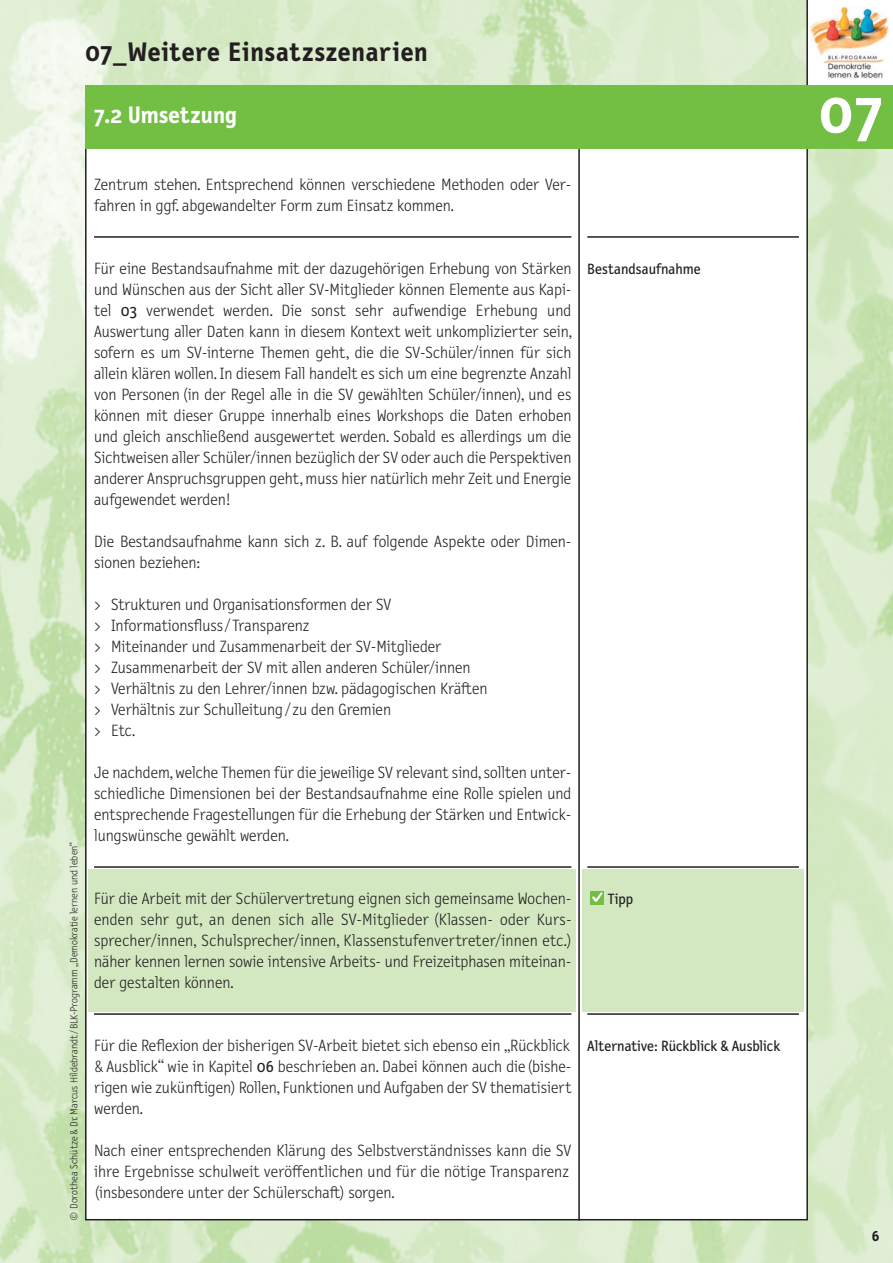
<style>
.page{position:relative;width:893px;height:1263px;background:#fff}
.page>*{position:absolute;margin:0;border:0;box-sizing:border-box;transform-origin:0 0}
.t1{font:700 63px "Letter Gothic Text";color:#fff}
.t2{font:700 27px "Letter Gothic Text";letter-spacing:.03em;color:#231f20}
.t3{font:700 24px "Letter Gothic Text";color:#fff}
.t4{font:300 16.5px/21px "Letter Gothic Text";color:#231f20}
.t5{font:15px "Letter Gothic Text";color:#231f20}
.t6{font:700 15px "Letter Gothic Text";color:#231f20}
.t7{font:300 10.5px "Letter Gothic Text";color:#231f20}
.s1{font-weight:400}
.s2{color:#fff}
</style>
<div class="page">
<img style="left:0;top:0;width:893px;height:1263px">
<div style="left:808px;top:0;width:85px;height:85px;background:#fff"></div>
<img style="left:809px;top:6px;width:80px;height:73px">
<hr style="left:806px;top:0;width:2px;height:111px;background:#231f20">
<div style="left:86px;top:141px;width:494px;height:1079px;background:#fff"></div>
<div style="left:579px;top:141px;width:228px;height:1079px;background:#fff"></div>
<div style="left:578px;top:140px;width:230px;height:1080px;border:2px solid #231f20"></div>
<div style="left:85px;top:85px;width:724px;height:64px;background:#72bf44"></div>
<div style="left:808px;top:85px;width:85px;height:64px;background:#72bf44"></div>
<div style="left:582px;top:869px;width:222px;height:142px;background:#d3e8c1"></div>
<hr style="left:587px;top:236px;width:212px;height:2px;background:#231f20">
<hr style="left:587px;top:866px;width:212px;height:2px;background:#231f20">
<hr style="left:587px;top:1013px;width:212px;height:2px;background:#231f20">
<div style="left:89px;top:869px;width:487px;height:142px;background:#d3e8c1"></div>
<hr style="left:94px;top:236px;width:477px;height:2px;background:#231f20">
<hr style="left:94px;top:866px;width:477px;height:2px;background:#231f20">
<hr style="left:94px;top:1013px;width:477px;height:2px;background:#231f20">
<div style="left:590px;top:891px;width:13px;height:13px;background:#72bf44"></div>
<h2 class="t2" style="left:85px;top:42px;width:344px">07_Weitere Einsatzszenarien</h2>
<h3 class="t3" style="left:94px;top:106px;width:144px">7.2 Umsetzung</h3>
<h1 class="t1" style="left:818px;top:88px;width:66px">07</h1>
<p class="t4" style="left:94px;top:175px;width:479px">Zentrum stehen. Entsprechend können verschiedene Methoden oder Ver - fahren in ggf. abgewandelter Form zum Einsatz kommen.</p>
<p class="t7" style="left:70px;top:1221px;width:381px;rotate:-90deg">© Dorothea Schütze &amp; Dr. Marcus Hildebrandt / BLK-Programm „Demokratie lernen und leben“</p>
<p class="t4" style="left:94px;top:259px;width:480px;text-align:justify">Für eine Bestandsaufnahme mit der dazugehörigen Erhebung von Stärken und Wünschen aus der Sicht aller SV-Mitglieder können Elemente aus Kapi - tel <span class="s1">03</span> verwendet werden. Die sonst sehr aufwendige Erhebung und Auswertung aller Daten kann in diesem Kontext weit unkomplizierter sein, sofern es um SV-interne Themen geht, die die SV-Schüler/innen für sich allein klären wollen. In diesem Fall handelt es sich um eine begrenzte Anzahl von Personen (in der Regel alle in die SV gewählten Schüler/innen), und es können mit dieser Gruppe innerhalb eines Workshops die Daten erhoben und gleich anschließend ausgewertet werden. Sobald es allerdings um die Sichtweisen aller Schüler/innen bezüglich der SV oder auch die Perspektiven anderer Anspruchsgruppen geht, muss hier natürlich mehr Zeit und Energie aufgewendet werden!</p>
<p class="t4" style="left:94px;top:532px;width:479px">Die Bestandsaufnahme kann sich z. B. auf folgende Aspekte oder Dimen - sionen beziehen:</p>
<p class="t4" style="left:94px;top:595px;width:395px">&gt; Strukturen und Organisationsformen der SV<br>&gt; Informationsfluss / Transparenz<br>&gt; Miteinander und Zusammenarbeit der SV-Mitglieder<br>&gt; Zusammenarbeit der SV mit allen anderen Schüler/innen<br>&gt; Verhältnis zu den Lehrer/innen bzw. pädagogischen Kräften &gt; Verhältnis zur Schulleitung / zu den Gremien<br>&gt; Etc.</p>
<p class="t4" style="left:94px;top:763px;width:479px;text-align:justify">Je nachdem, welche Themen für die jeweilige SV relevant sind, sollten unter&shy;schiedliche Dimensionen bei der Bestandsaufnahme eine Rolle spielen und entsprechende Fragestellungen für die Erhebung der Stärken und Ent wick - lungswünsche gewählt werden.</p>
<p class="t4" style="left:94px;top:889px;width:480px;text-align:justify">Für die Arbeit mit der Schülervertretung eignen sich gemeinsame Wochen - enden sehr gut, an denen sich alle SV-Mitglieder (Klassen- oder Kurs - sprecher/innen, Schulsprecher/innen, Klassenstufenvertreter/innen etc.) näher kennen lernen sowie intensive Arbeits- und Freizeitphasen miteinan&shy;der gestalten können.</p>
<p class="t4" style="left:94px;top:1036px;width:479px;text-align:justify">Für die Reflexion der bisherigen SV-Arbeit bietet sich ebenso ein „Rückblick &amp; Ausblick“ wie in Kapitel <span class="s1">06</span> beschrieben an. Dabei können auch die (bishe&shy;rigen wie zukünftigen) Rollen, Funktionen und Aufgaben der SV thematisiert werden.</p>
<p class="t4" style="left:94px;top:1141px;width:479px">Nach einer entsprechenden Klärung des Selbstverständnisses kann die SV ihre Ergebnisse schulweit veröffentlichen und für die nötige Transparenz (insbesondere unter der Schülerschaft) sorgen.</p>
<p class="t5" style="left:587px;top:263px;width:115px">Bestandsaufnahme</p>
<p class="t5" style="left:588px;top:893px;width:46px"><span class="s2">✓</span>Tipp</p>
<p class="t5" style="left:587px;top:1040px;width:195px">Alternative: Rückblick &amp; Ausblick</p>
<p class="t6" style="left:872px;top:1230px;width:9px">6</p>
</div>
